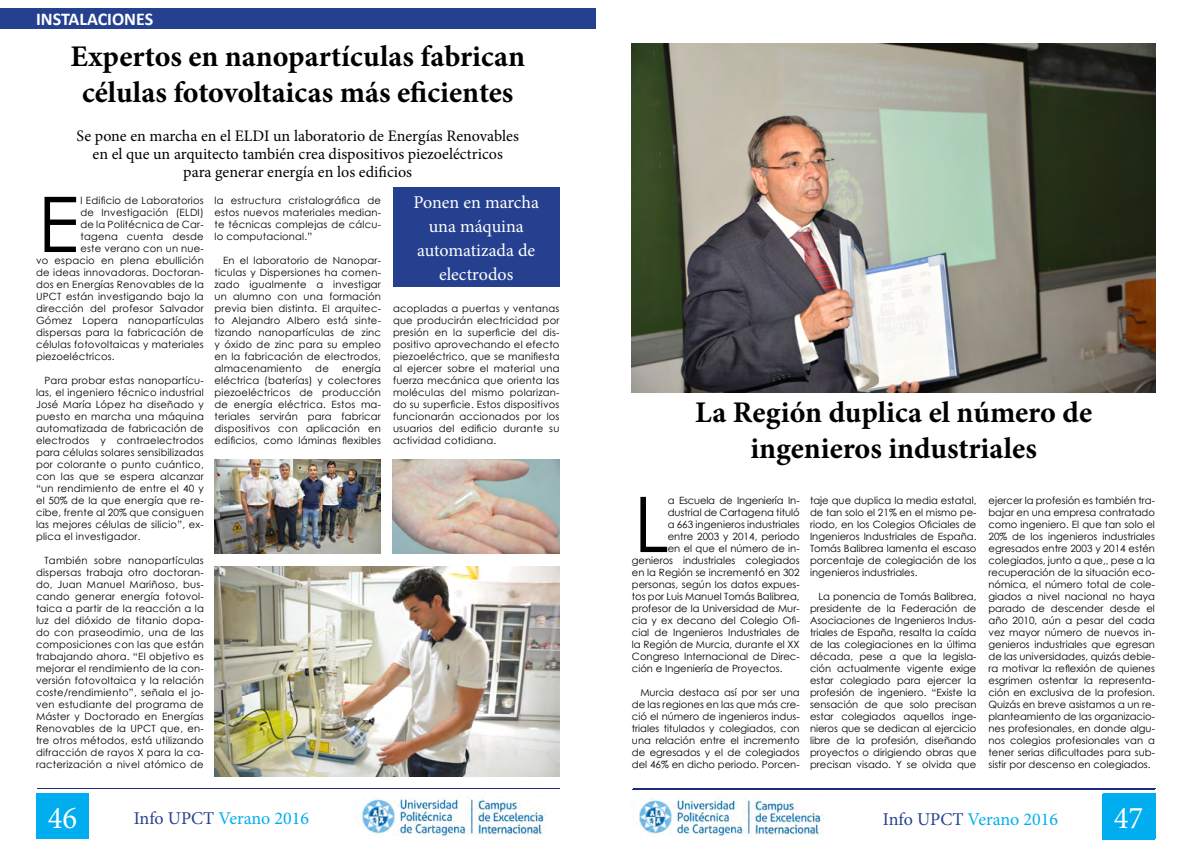
<style>
.page{position:relative;width:1191px;height:842px;background:#fff}
.page>*{position:absolute;margin:0;border:0;box-sizing:border-box;transform-origin:0 0}
.t1{font:76.8px "Century Gothic";color:#000}
.t2{font:31.8px "Minion Pro";color:#fff;scale:.96 1}
.t3{font:700 30px/36px "Minion Pro";color:#000;text-align:center}
.t4{font:18px/24px "Minion Pro";letter-spacing:-.005em;color:#fff;text-align:center}
.t5{font:18px "Minion Pro";color:#00aeef}
.t6{font:700 18px "Calibri";color:#fff}
.t7{font:16px/18px "Minion Pro";color:#000;text-align:center}
.t8{font:10px/12px "Century Gothic";letter-spacing:.02em;color:#000;text-align:justify}
.t9{font:10px "Century Gothic";color:#000}
.t10{font:10px "Century Gothic";letter-spacing:-.02em;color:#000}
.s1{color:#25408f}
</style>
<div class="page">
<div style="left:37px;top:793px;width:52px;height:45px;background:#00aeef"></div>
<hr style="left:37px;top:788px;width:522px;height:1px;background:#1d2b7a">
<hr style="left:633px;top:788px;width:522px;height:1px;background:#1d2b7a">
<img style="left:362px;top:797px;width:184px;height:39px">
<div style="left:1102px;top:794px;width:52px;height:45px;background:#00aeef"></div>
<hr style="left:632px;top:789px;width:522px;height:1px;background:#1d2b7a">
<img style="left:639px;top:798px;width:184px;height:39px">
<img style="left:214px;top:566px;width:345px;height:210px">
<div style="left:0;top:9px;width:595px;height:20px;background:#25408f"></div>
<img style="left:214px;top:460px;width:167px;height:93px">
<img style="left:393px;top:460px;width:166px;height:93px">
<img style="left:631px;top:44px;width:524px;height:348px">
<div style="left:393px;top:187px;width:166px;height:99px;background:#25408f"></div>
<h3 class="t6" style="left:36px;top:7px;width:119px">INSTALACIONES</h3>
<h3 class="t3" style="left:70px;top:38px;width:456px">Expertos en nanopartículas fabrican células fotovoltaicas más eficientes</h3>
<h3 class="t7" style="left:77px;top:127px;width:444px">Se pone en marcha en el ELDI un laboratorio de Energías Renovables en el que un arquitecto también crea dispositivos piezoeléctricos para generar energía en los edificios</h3>
<h1 class="t1" style="left:38px;top:171px;width:43px">E</h1>
<p class="t8" style="left:80px;top:194px;width:125px">l Edificio de Laboratorios</p>
<p class="t8" style="left:80px;top:206px;width:125px">de Investigación (ELDI)</p>
<p class="t8" style="left:80px;top:218px;width:125px">de la Politécnica de Car-</p>
<p class="t8" style="left:80px;top:230px;width:125px">tagena cuenta desde</p>
<p class="t8" style="left:80px;top:242px;width:125px">este verano con un nue-</p>
<p class="t8" style="left:36px;top:254px;width:169px">vo espacio en plena ebullición</p>
<p class="t8" style="left:36px;top:266px;width:169px">de ideas innovadoras. Doctoran-</p>
<p class="t8" style="left:36px;top:278px;width:169px">dos en Energías Renovables de la</p>
<p class="t8" style="left:36px;top:290px;width:169px">UPCT están investigando bajo la</p>
<p class="t8" style="left:36px;top:302px;width:169px">dirección del profesor Salvador</p>
<p class="t8" style="left:36px;top:314px;width:169px">Gómez Lopera nanopartículas</p>
<p class="t8" style="left:36px;top:326px;width:169px">dispersas para la fabricación de</p>
<p class="t8" style="left:36px;top:338px;width:169px">células fotovoltaicas y materiales</p>
<p class="t8" style="left:36px;top:350px;width:80px">piezoeléctricos.</p>
<p class="t8" style="left:36px;top:374px;width:169px;text-indent:8px">Para probar estas nanopartícu&shy;las, el ingeniero técnico industrial José María López ha diseñado y puesto en marcha una máquina automatizada de fabricación de electrodos y contraelectrodos para células solares sensibilizadas por colorante o punto cuántico, con las que se espera alcanzar “un rendimiento de entre el 40 y el 50% de la que energía que re&shy;cibe, frente al 20% que consiguen las mejores células de silicio”, ex&shy;plica el investigador.</p>
<p class="t8" style="left:36px;top:554px;width:169px;text-indent:8px">También sobre nanopartículas dispersas trabaja otro doctoran&shy;do, Juan Manuel Mariñoso, bus&shy;cando generar energía fotovol&shy;taica a partir de la reacción a la luz del dióxido de titanio dopa&shy;do con praseodimio, una de las composiciones con las que están trabajando ahora. “El objetivo es mejorar el rendimiento de la con&shy;versión fotovoltaica y la relación coste/rendimiento”, señala el jo&shy;ven estudiante del programa de Máster y Doctorado en Energías Renovables de la UPCT que, en&shy;tre otros métodos, está utilizando difracción de rayos X para la ca&shy;racterización a nivel atómico de</p>
<p class="t8" style="left:214px;top:194px;width:168px">la estructura cristalográfica de estos nuevos materiales median&shy;te técnicas complejas de cálcu&shy;lo computacional.”</p>
<p class="t8" style="left:214px;top:254px;width:168px;text-indent:8px">En el laboratorio de Nanopar&shy;ticulas y Dispersiones ha comen&shy;zado igualmente a investigar un alumno con una formación previa bien distinta. El arquitec&shy;to Alejandro Albero está sinte&shy;tizando nanopartículas de zinc y óxido de zinc para su empleo en la fabricación de electrodos, almacenamiento</p>
<p class="t8" style="left:214px;top:362px;width:168px;text-indent:128px">energía eléctrica (baterías) y colectores piezoeléctricos de producción de energía eléctrica. Estos ma&shy;teriales servirán para fabricar dispositivos con aplicación en edificios, como láminas flexibles</p>
<p class="t8" style="left:315px;top:362px;width:15px">de</p>
<h3 class="t4" style="left:413px;top:191px;width:127px">Ponen en marcha una máquina automatizada de electrodos</h3>
<p class="t8" style="left:393px;top:302px;width:168px">acopladas a puertas y ventanas que producirán electricidad por presión en la superficie del dis&shy;positivo aprovechando el efecto piezoeléctrico, que se manifiesta al ejercer sobre el material una fuerza mecánica que orienta las moléculas del mismo polarizan&shy;do su superficie. Estos dispositivos funcionarán accionados por los usuarios del edificio durante su actividad cotidiana.</p>
<h3 class="t3" style="left:695px;top:394px;width:398px">La Región duplica el número de ingenieros industriales</h3>
<h1 class="t1" style="left:633px;top:471px;width:37px">L</h1>
<p class="t10" style="left:667px;top:493px;width:134px">a Escuela de Ingeniería In-</p>
<p class="t9" style="left:667px;top:505px;width:134px">dustrial de Cartagena tituló</p>
<p class="t9" style="left:667px;top:517px;width:134px">a 663 ingenieros industriales</p>
<p class="t9" style="left:667px;top:529px;width:134px">entre 2003 y 2014, periodo</p>
<p class="t9" style="left:667px;top:541px;width:134px">en el que el número de in-</p>
<p class="t9" style="left:632px;top:553px;width:169px">genieros industriales colegiados</p>
<p class="t9" style="left:632px;top:565px;width:169px">en la Región se incrementó en 302</p>
<p class="t9" style="left:632px;top:577px;width:169px">personas, según los datos expues-</p>
<p class="t9" style="left:632px;top:589px;width:169px">tos por Luis Manuel Tomás Balibrea,</p>
<p class="t9" style="left:632px;top:601px;width:169px">profesor de la Universidad de Mur-</p>
<p class="t9" style="left:632px;top:613px;width:169px">cia y ex decano del Colegio Ofi-</p>
<p class="t9" style="left:632px;top:625px;width:169px">cial de Ingenieros Industriales de</p>
<p class="t9" style="left:632px;top:637px;width:169px">la Región de Murcia, durante el XX</p>
<p class="t9" style="left:632px;top:649px;width:169px">Congreso Internacional de Direc-</p>
<p class="t9" style="left:632px;top:661px;width:152px">ción e Ingeniería de Proyectos.</p>
<p class="t8" style="left:632px;top:686px;width:169px;text-indent:8px">Murcia destaca así por ser una de las regiones en las que más cre&shy;ció el número de ingenieros indus&shy;triales titulados y colegiados, con una relación entre el incremento de egresados y el de colegiados del 46% en dicho periodo. Porcen-</p>
<p class="t8" style="left:810px;top:494px;width:168px">taje que duplica la media estatal, de tan solo el 21% en el mismo pe&shy;riodo, en los Colegios Oficiales de Ingenieros Industriales de España.<br>Tomás Balibrea lamenta el escaso porcentaje de colegiación de los ingenieros industriales.</p>
<p class="t8" style="left:810px;top:590px;width:168px;text-indent:8px">La ponencia de Tomás Balibrea, presidente de la Federación de Asociaciones de Ingenieros Indus&shy;triales de España, resalta la caída de las colegiaciones en la última década, pese a que la legisla&shy;ción actualmente vigente exige estar colegiado para ejercer la profesión de ingeniero. “Existe la sensación de que solo precisan estar colegiados aquellos inge&shy;nieros que se dedican al ejercicio libre de la profesión, diseñando proyectos o dirigiendo obras que precisan visado. Y se olvida que</p>
<p class="t8" style="left:988px;top:494px;width:168px">ejercer la profesión es también tra&shy;bajar en una empresa contratado como ingeniero. El que tan solo el 20% de los ingenieros industriales egresados entre 2003 y 2014 estén colegiados, junto a que,, pese a la recuperación de la situación eco&shy;nómica, el número total de cole&shy;giados a nivel nacional no haya parado de descender desde el año 2010, aún a pesar del cada vez mayor número de nuevos in&shy;genieros industriales que egresan de las universidades, quizás debie&shy;ra motivar la reflexión de quienes esgrimen ostentar la representa&shy;ción en exclusiva de la profesion.<br>Quizás en breve asistamos a un re&shy;planteamiento de las organizacio&shy;nes profesionales, en donde algu&shy;nos colegios profesionales van a tener serias dificultades para sub&shy;sistir por descenso en colegiados.</p>
<h2 class="t2" style="left:48px;top:797px;width:32px">46</h2>
<h2 class="t2" style="left:1122px;top:797px;width:17px">3</h2>
<h3 class="t5" style="left:134px;top:806px;width:177px"><span class="s1">Info UPCT</span> Verano 2016</h3>
<h3 class="t5" style="left:883px;top:807px;width:177px"><span class="s1">Info UPCT</span> Verano 2016</h3>
<h2 class="t2" style="left:1113px;top:797px;width:32px">47</h2>
</div>
